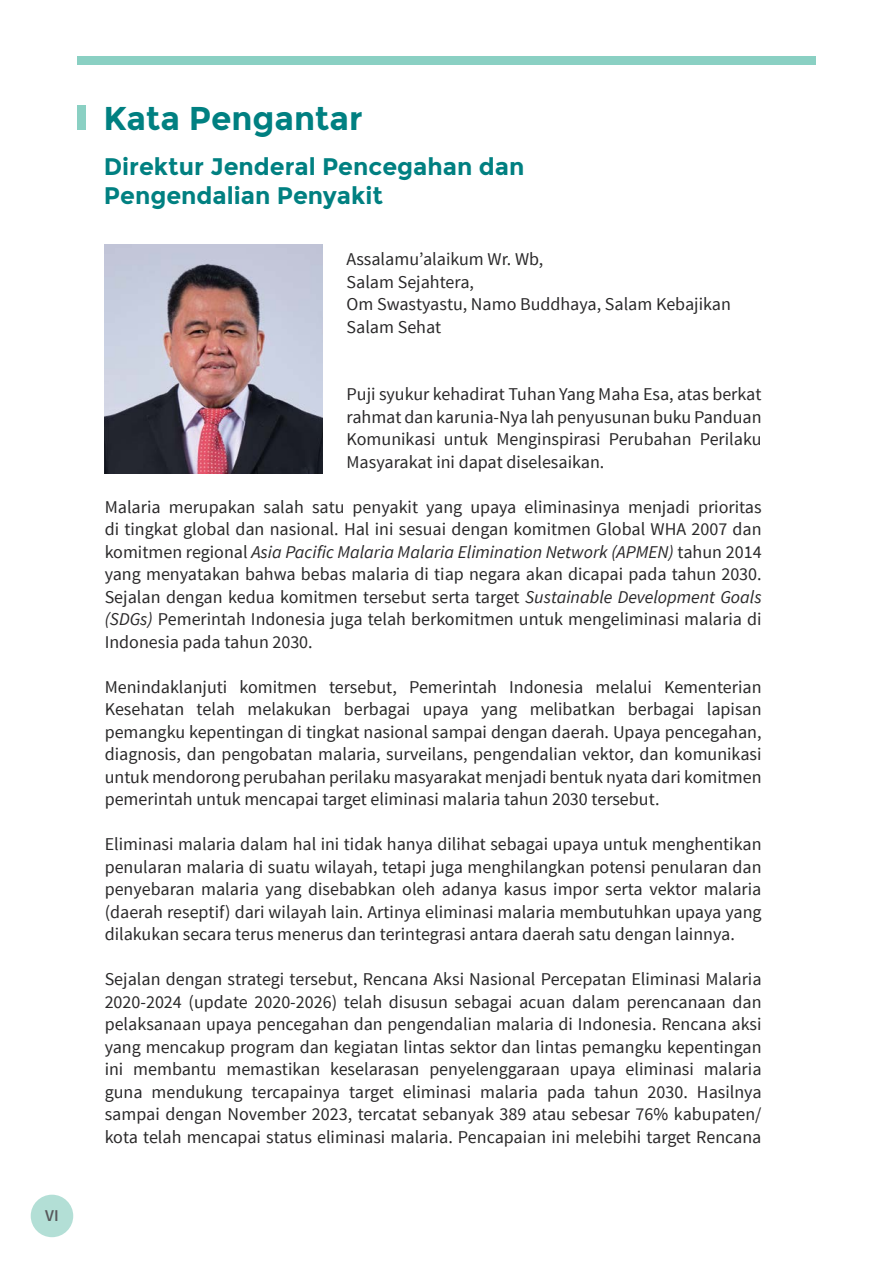
<style>
.page{position:relative;width:893px;height:1263px;background:#fff}
.page>*{position:absolute;margin:0;border:0;box-sizing:border-box;transform-origin:0 0}
.t1{font:700 33px "Montserrat";color:#008081}
.t2{font:700 24px/28.8px "Montserrat";color:#008081}
.t3{font:18px/22.5px "Source Sans Pro";color:#292829;text-align:justify}
.t4{font:600 16.5px "Source Sans Pro";color:#58595b}
.s1{font-style:italic}
</style>
<div class="page">
<div style="left:77px;top:105px;width:9px;height:25px;background:#8ad0c3"></div>
<img style="left:105px;top:244px;width:217px;height:229px">
<div style="left:77px;top:56px;width:739px;height:9px;background:#8ad0c3"></div>
<div style="left:31px;top:1195px;width:42px;height:42px;background:#b3dfd6;border-radius:50%"></div>
<p class="t4" style="left:45px;top:1205px;width:15px">VI</p>
<h1 class="t1" style="left:104px;top:99px;width:261px">Kata Pengantar</h1>
<h2 class="t2" style="left:104px;top:152px;width:422px">Direktur Jenderal Pencegahan dan<br>Pengendalian Penyakit</h2>
<p class="t3" style="left:347px;top:248px;width:386px;text-align:left">Assalamu’alaikum Wr. Wb,<br>Salam Sejahtera,<br>Om Swastyastu, Namo Buddhaya, Salam Kebajikan<br>Salam Sehat</p>
<p class="t3" style="left:347px;top:383px;width:417px">Puji syukur kehadirat Tuhan Yang Maha Esa, atas berkat rahmat dan karunia-Nya lah penyusunan buku Panduan Komunikasi untuk Menginspirasi Perubahan Perilaku Masyarakat ini dapat diselesaikan.</p>
<p class="t3" style="left:105px;top:496px;width:658px">Malaria merupakan salah satu penyakit yang upaya eliminasinya menjadi prioritas di tingkat global dan nasional. Hal ini sesuai dengan komitmen Global WHA 2007 dan komitmen regional <span class="s1">Asia Pacific Malaria Malaria Elimination Network (APMEN)</span> tahun 2014 yang menyatakan bahwa bebas malaria di tiap negara akan dicapai pada tahun 2030.<br>Sejalan dengan kedua komitmen tersebut serta target <span class="s1">Sustainable Development Goals (SDGs)</span> Pemerintah Indonesia juga telah berkomitmen untuk mengeliminasi malaria di Indonesia pada tahun 2030.</p>
<p class="t3" style="left:105px;top:676px;width:658px">Menindaklanjuti komitmen tersebut, Pemerintah Indonesia melalui Kementerian Kesehatan telah melakukan berbagai upaya yang melibatkan berbagai lapisan pemangku kepentingan di tingkat nasional sampai dengan daerah. Upaya pencegahan, diagnosis, dan pengobatan malaria, surveilans, pengendalian vektor, dan komunikasi untuk mendorong perubahan perilaku masyarakat menjadi bentuk nyata dari komitmen pemerintah untuk mencapai target eliminasi malaria tahun 2030 tersebut.</p>
<p class="t3" style="left:105px;top:833px;width:658px">Eliminasi malaria dalam hal ini tidak hanya dilihat sebagai upaya untuk menghentikan penularan malaria di suatu wilayah, tetapi juga menghilangkan potensi penularan dan penyebaran malaria yang disebabkan oleh adanya kasus impor serta vektor malaria (daerah reseptif) dari wilayah lain. Artinya eliminasi malaria membutuhkan upaya yang dilakukan secara terus menerus dan terintegrasi antara daerah satu dengan lainnya.</p>
<p class="t3" style="left:105px;top:968px;width:658px">Sejalan dengan strategi tersebut, Rencana Aksi Nasional Percepatan Eliminasi Malaria 2020-2024 (update 2020-2026) telah disusun sebagai acuan dalam perencanaan dan pelaksanaan upaya pencegahan dan pengendalian malaria di Indonesia. Rencana aksi yang mencakup program dan kegiatan lintas sektor dan lintas pemangku kepentingan ini membantu memastikan keselarasan penyelenggaraan upaya eliminasi malaria guna mendukung tercapainya target eliminasi malaria pada tahun 2030. Hasilnya sampai dengan November 2023, tercatat sebanyak 389 atau sebesar 76% kabupaten/ kota telah mencapai status eliminasi malaria. Pencapaian ini melebihi target Rencana</p>
</div>
